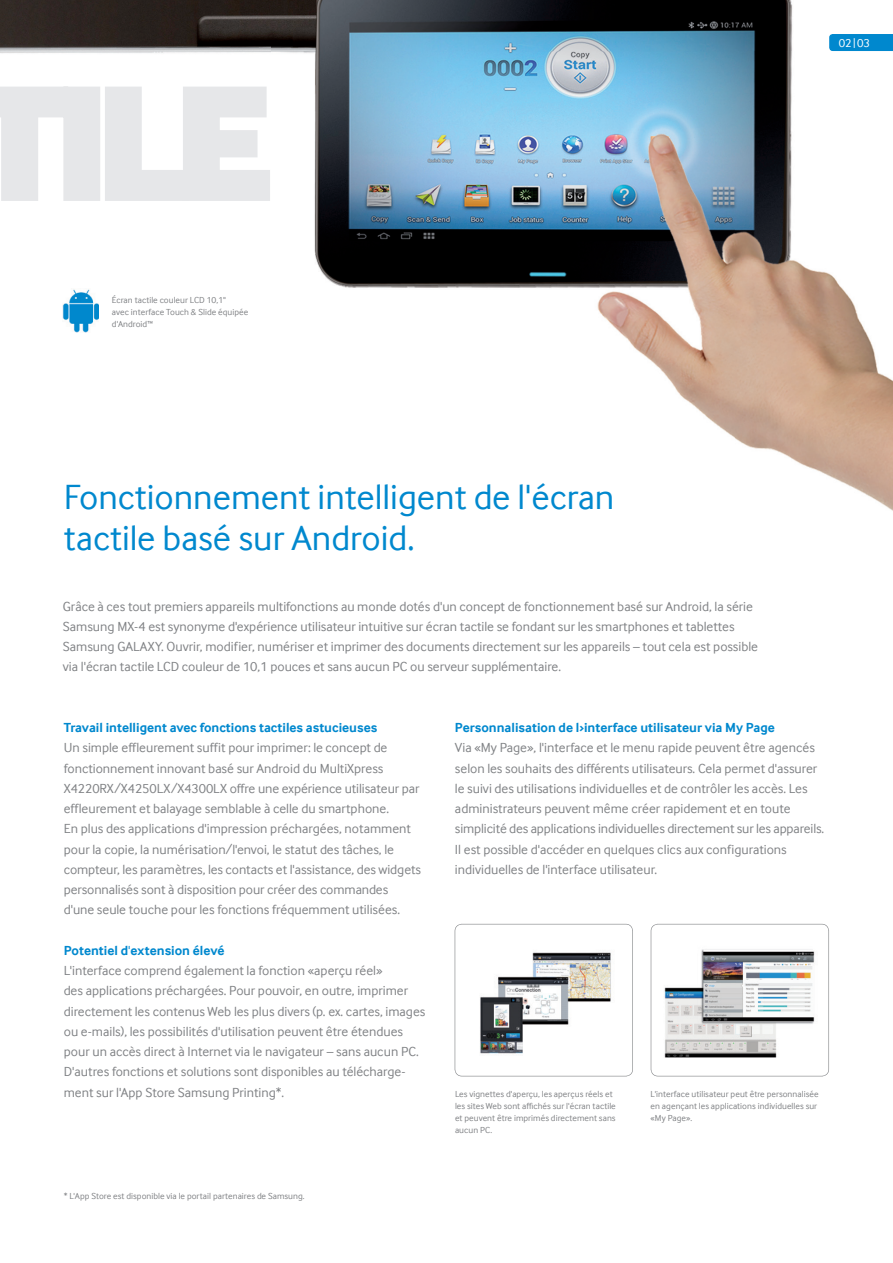
<style>
.page{position:relative;width:893px;height:1263px;background:#fff}
.page>*{position:absolute;margin:0;border:0;box-sizing:border-box;transform-origin:0 0}
.t1{font:36px/40.5px "Samsung Inter Face";color:#0088ce}
.t2{font:13.5px/20.2px "Samsung Inter Face";color:#808285}
.t3{font:700 13.5px "Samsung Inter Face";color:#0088ce}
.t4{font:12px "Samsung Inter Face";color:#fff}
.t5{font:9px/12px "Samsung Inter Face";letter-spacing:.005em;color:#808285}
.s1{font-weight:700;color:#0088ce}
.s2{color:#0088ce}
</style>
<div class="page">
<img style="left:0;top:0;width:793px;height:51px">
<img style="left:270px;top:51px;width:623px;height:460px">
<img style="left:63px;top:289px;width:36px;height:43px">
<svg style="left:455px;top:924px;width:178px;height:152px"></svg>
<svg style="left:651px;top:924px;width:178px;height:152px"></svg>
<img style="left:0;top:44px;width:270px;height:157px">
<svg style="left:829px;top:34px;width:64px;height:17px"></svg>
<p class="t4" style="left:839px;top:36px;width:33px">02 | 03</p>
<p class="t5" style="left:112px;top:294px;width:138px">Écran tactile couleur LCD 10,1"<br>avec interface Touch &amp; Slide équipée d'Android™</p>
<h1 class="t1" style="left:64px;top:477px;width:552px">Fonctionnement intelligent de l'écran tactile basé sur Android.</h1>
<p class="t2" style="left:63px;top:596px;width:697px">Grâce à ces tout premiers appareils multifonctions au monde dotés d'un concept de fonctionnement basé sur Android, la série Samsung MX-4 est synonyme d'expérience utilisateur intuitive sur écran tactile se fondant sur les smartphones et tablettes Samsung GALAXY. Ouvrir, modifier, numériser et imprimer des documents directement sur les appareils – tout cela est possible via l'écran tactile LCD couleur de 10,1 pouces et sans aucun PC ou serveur supplémentaire.</p>
<p class="t3" style="left:64px;top:720px;width:315px">Travail intelligent avec fonctions tactiles astucieuses</p>
<p class="t2" style="left:64px;top:738px;width:359px">Un simple effleurement suffit pour imprimer: le concept de fonctionnement innovant basé sur Android du MultiXpress X4220RX/X4250LX/X4300LX offre une expérience utilisateur par effleurement et balayage semblable à celle du smartphone.<br>En plus des applications d'impression préchargées, notamment pour la copie, la numérisation/l'envoi, le statut des tâches, le compteur, les paramètres, les contacts et l'assistance, des widgets personnalisés sont à disposition pour créer des commandes d'une seule touche pour les fonctions fréquemment utilisées.</p>
<p class="t2" style="left:64px;top:940px;width:363px"><span class="s1">Potentiel d</span><span class="s2">'</span><span class="s1">extension élevé<br></span>L'interface comprend également la fonction «aperçu réel»<br>des applications préchargées. Pour pouvoir, en outre, imprimer directement les contenus Web les plus divers (p. ex. cartes, images ou e-mails), les possibilités d'utilisation peuvent être étendues pour un accès direct à Internet via le navigateur – sans aucun PC.<br>D'autres fonctions et solutions sont disponibles au télécharge&shy;ment sur l'App Store Samsung Printing*.</p>
<p class="t5" style="left:64px;top:1190px;width:242px">* L'App Store est disponible via le portail partenaires de Samsung.</p>
<p class="t3" style="left:455px;top:720px;width:321px">Personnalisation de l›interface utilisateur via My Page</p>
<p class="t2" style="left:455px;top:738px;width:371px">Via «My Page», l'interface et le menu rapide peuvent être agencés selon les souhaits des différents utilisateurs. Cela permet d'assurer le suivi des utilisations individuelles et de contrôler les accès. Les administrateurs peuvent même créer rapidement et en toute simplicité des applications individuelles directement sur les appareils.<br>Il est possible d'accéder en quelques clics aux configurations individuelles de l'interface utilisateur.</p>
<p class="t5" style="left:455px;top:1088px;width:162px">Les vignettes d'aperçu, les aperçus réels et les sites Web sont affichés sur l'écran tactile et peuvent être imprimés directement sans aucun PC.</p>
<p class="t5" style="left:651px;top:1088px;width:170px">L'interface utilisateur peut être personnalisée en agençant les applications individuelles sur «My Page».</p>
</div>
